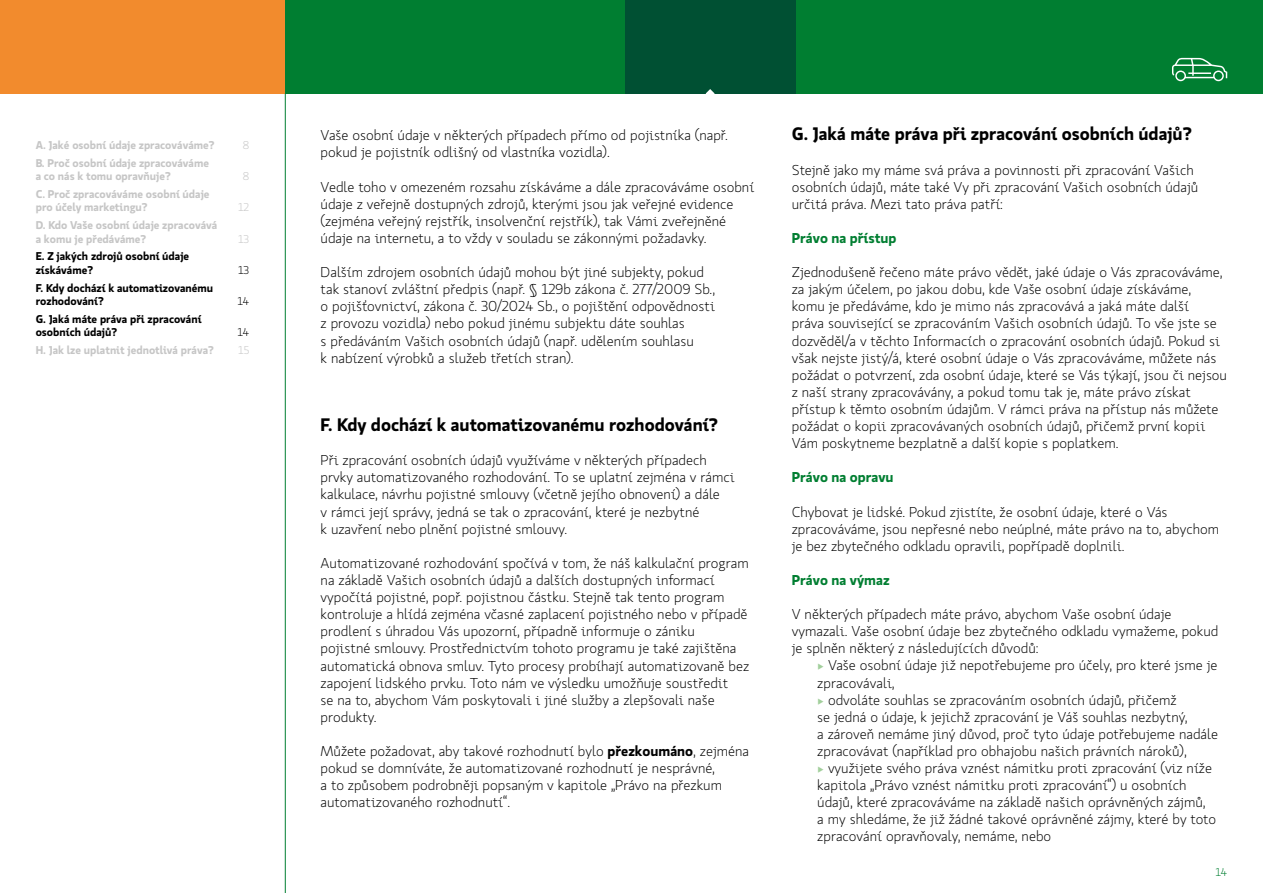
<style>
.page{position:relative;width:1263px;height:893px;background:#fff}
.page>*{position:absolute;margin:0;border:0;box-sizing:border-box;transform-origin:0 0}
.t1{font:700 18px "Koop Pro";color:#000}
.t2{font:300 14.25px/17.1px "Koop Pro";color:#000}
.t3{font:700 14.25px "Koop Pro";color:#007e31}
.t4{font:700 11.25px/13.5px "Koop Pro";color:#c6c6c6}
.t5{font:700 11.25px/13.5px "Koop Pro";color:#000}
.t6{font:300 11.25px "Koop Pro";color:#c6c6c6}
.t7{font:300 11.25px "Koop Pro";color:#000}
.t8{font:300 11.25px "Koop Pro";color:#007e31}
.s1{font-weight:700}
.s2{color:#a2cf9c}
</style>
<div class="page">
<div style="left:0;top:0;width:285px;height:94px;background:#f28b2d"></div>
<div style="left:285px;top:0;width:978px;height:94px;background:#007e31"></div>
<div style="left:625px;top:0;width:170px;height:94px;background:#005033"></div>
<svg style="left:1172px;top:58px;width:55px;height:23px"></svg>
<hr style="left:285px;top:94px;width:1px;height:799px;background:#007e31">
<svg style="left:706px;top:89px;width:9px;height:5px"></svg>
<p class="t4" style="left:36px;top:138px;width:180px">A. Jaké osobní údaje zpracováváme?</p>
<p class="t6" style="left:243px;top:137px;width:8px">8</p>
<p class="t4" style="left:36px;top:155px;width:175px">B. Proč osobní údaje zpracováváme a co nás k tomu opravňuje?</p>
<p class="t6" style="left:243px;top:169px;width:8px">8</p>
<p class="t4" style="left:36px;top:187px;width:175px">C. Proč zpracováváme osobní údaje pro účely marketingu?</p>
<p class="t4" style="left:36px;top:218px;width:183px">D. Kdo Vaše osobní údaje zpracovává a komu je předáváme?</p>
<p class="t5" style="left:36px;top:249px;width:155px">E. Z jakých zdrojů osobní údaje získáváme?</p>
<p class="t5" style="left:36px;top:280px;width:179px">F. Kdy dochází k automatizovanému rozhodování?</p>
<p class="t5" style="left:36px;top:312px;width:167px">G. Jaká máte práva při zpracování osobních údajů?</p>
<p class="t6" style="left:238px;top:200px;width:13px">12</p>
<p class="t6" style="left:238px;top:231px;width:13px">13</p>
<p class="t7" style="left:238px;top:262px;width:13px">13</p>
<p class="t7" style="left:237px;top:294px;width:13px">14</p>
<p class="t7" style="left:237px;top:325px;width:13px">14</p>
<p class="t4" style="left:36px;top:343px;width:180px">H. Jak lze uplatnit jednotlivá práva?</p>
<p class="t6" style="left:238px;top:343px;width:13px">15</p>
<p class="t2" style="left:321px;top:127px;width:409px">Vaše osobní údaje v některých případech přímo od pojistníka (např. pokud je pojistník odlišný od vlastníka vozidla).</p>
<p class="t2" style="left:321px;top:178px;width:435px">Vedle toho v omezeném rozsahu získáváme a dále zpracováváme osobní údaje z veřejně dostupných zdrojů, kterými jsou jak veřejné evidence (zejména veřejný rejstřík, insolvenční rejstřík), tak Vámi zveřejněné údaje na internetu, a to vždy v souladu se zákonnými požadavky.</p>
<p class="t2" style="left:321px;top:263px;width:396px">Dalším zdrojem osobních údajů mohou být jiné subjekty, pokud tak stanoví zvláštní předpis (např. § 129b zákona č. 277/2009 Sb., o pojišťovnictví, zákona č. 30/2024 Sb., o pojištění odpovědnosti z provozu vozidla) nebo pokud jinému subjektu dáte souhlas<br>s předáváním Vašich osobních údajů (např. udělením souhlasu<br>k nabízení výrobků a služeb třetích stran).</p>
<p class="t1" style="left:321px;top:412px;width:399px">F. Kdy dochází k automatizovanému rozhodování?</p>
<p class="t2" style="left:321px;top:452px;width:415px">Při zpracování osobních údajů využíváme v některých případech prvky automatizovaného rozhodování. To se uplatní zejména v rámci kalkulace, návrhu pojistné smlouvy (včetně jejího obnovení) a dále<br>v rámci její správy, jedná se tak o zpracování, které je nezbytné<br>k uzavření nebo plnění pojistné smlouvy.</p>
<p class="t2" style="left:321px;top:554px;width:430px">Automatizované rozhodování spočívá v tom, že náš kalkulační program na základě Vašich osobních údajů a dalších dostupných informací vypočítá pojistné, popř. pojistnou částku. Stejně tak tento program kontroluje a hlídá zejména včasné zaplacení pojistného nebo v případě prodlení s úhradou Vás upozorní, případně informuje o zániku<br>pojistné smlouvy. Prostřednictvím tohoto programu je také zajištěna automatická obnova smluv. Tyto procesy probíhají automatizovaně bez zapojení lidského prvku. Toto nám ve výsledku umožňuje soustředit<br>se na to, abychom Vám poskytovali i jiné služby a zlepšovali naše produkty.</p>
<p class="t2" style="left:321px;top:742px;width:430px">Můžete požadovat, aby takové rozhodnutí bylo <span class="s1">přezkoumáno</span>, zejména pokud se domníváte, že automatizované rozhodnutí je nesprávné,<br>a to způsobem podrobněji popsaným v kapitole „Právo na přezkum automatizovaného rozhodnutí“.</p>
<p class="t1" style="left:792px;top:121px;width:401px">G. Jaká máte práva při zpracování osobních údajů?</p>
<p class="t2" style="left:792px;top:161px;width:408px">Stejně jako my máme svá práva a povinnosti při zpracování Vašich osobních údajů, máte také Vy při zpracování Vašich osobních údajů určitá práva. Mezi tato práva patří:</p>
<p class="t3" style="left:792px;top:228px;width:106px">Právo na přístup</p>
<p class="t2" style="left:792px;top:263px;width:437px">Zjednodušeně řečeno máte právo vědět, jaké údaje o Vás zpracováváme, za jakým účelem, po jakou dobu, kde Vaše osobní údaje získáváme, komu je předáváme, kdo je mimo nás zpracovává a jaká máte další<br>práva související se zpracováním Vašich osobních údajů. To vše jste se dozvěděl/a v těchto Informacích o zpracování osobních údajů. Pokud si však nejste jistý/á, které osobní údaje o Vás zpracováváme, můžete nás požádat o potvrzení, zda osobní údaje, které se Vás týkají, jsou či nejsou z naší strany zpracovávány, a pokud tomu tak je, máte právo získat přístup k těmto osobním údajům. V rámci práva na přístup nás můžete požádat o kopii zpracovávaných osobních údajů, přičemž první kopii Vám poskytneme bezplatně a další kopie s poplatkem.</p>
<p class="t3" style="left:792px;top:467px;width:103px">Právo na opravu</p>
<p class="t2" style="left:792px;top:503px;width:429px">Chybovat je lidské. Pokud zjistíte, že osobní údaje, které o Vás zpracováváme, jsou nepřesné nebo neúplné, máte právo na to, abychom je bez zbytečného odkladu opravili, popřípadě doplnili.</p>
<p class="t3" style="left:792px;top:570px;width:99px">Právo na výmaz</p>
<p class="t2" style="left:792px;top:605px;width:428px">V některých případech máte právo, abychom Vaše osobní údaje vymazali. Vaše osobní údaje bez zbytečného odkladu vymažeme, pokud je splněn některý z následujících důvodů:</p>
<p class="t2" style="left:817px;top:657px;width:402px"><span class="s2">•</span> Vaše osobní údaje již nepotřebujeme pro účely, pro které jsme je zpracovávali,</p>
<p class="t2" style="left:817px;top:691px;width:402px"><span class="s2">•</span> odvoláte souhlas se zpracováním osobních údajů, přičemž<br>se jedná o údaje, k jejichž zpracování je Váš souhlas nezbytný,<br>a zároveň nemáme jiný důvod, proč tyto údaje potřebujeme nadále zpracovávat (například pro obhajobu našich právních nároků),</p>
<p class="t2" style="left:817px;top:759px;width:400px"><span class="s2">•</span> využijete svého práva vznést námitku proti zpracování (viz níže kapitola „Právo vznést námitku proti zpracování“) u osobních údajů, které zpracováváme na základě našich oprávněných zájmů,<br>a my shledáme, že již žádné takové oprávněné zájmy, které by toto zpracování opravňovaly, nemáme, nebo</p>
<p class="t8" style="left:1215px;top:864px;width:13px">14</p>
</div>
